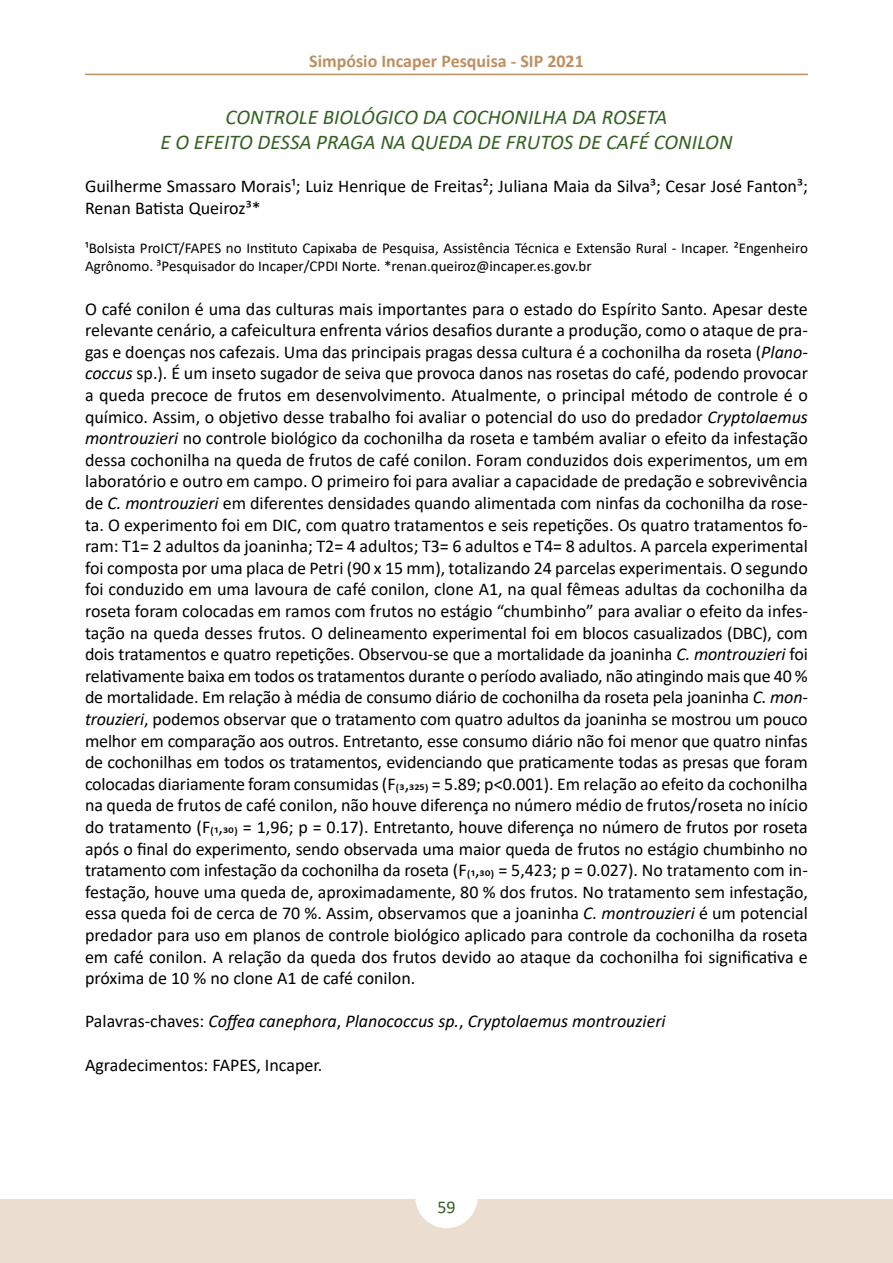
<style>
.page{position:relative;width:893px;height:1263px;background:#fff}
.page>*{position:absolute;margin:0;border:0;box-sizing:border-box;transform-origin:0 0}
.t1{font:italic 21px/25.2px "Calibri";color:#336122;text-align:center}
.t2{font:18px/21.6px "Calibri";color:#000}
.t3{font:italic 18px "Calibri";color:#000}
.t4{font:700 18px "Calibri";color:#be9060}
.t5{font:18px "Calibri";color:#336122}
.t6{font:15px/18px "Calibri";color:#000}
.s1{font-style:italic}
.s2{font-style:normal}
</style>
<div class="page">
<div style="left:0;top:1199px;width:893px;height:64px;background:#ebddcf"></div>
<div style="left:415px;top:1166px;width:63px;height:62px;background:#fff;border-radius:50%"></div>
<hr style="left:85px;top:74px;width:723px;height:1px;background:#be9060">
<p class="t4" style="left:309px;top:48px;width:276px">Simpósio Incaper Pesquisa - SIP 2021</p>
<p class="t1" style="left:160px;top:103px;width:574px">CONTROLE BIOLÓGICO DA COCHONILHA DA ROSETA<br>E O EFEITO DESSA PRAGA NA QUEDA DE FRUTOS DE CAFÉ CONILON</p>
<p class="t2" style="left:85px;top:175px;width:724px">Guilherme Smassaro Morais¹; Luiz Henrique de Freitas²; Juliana Maia da Silva³; Cesar José Fanton³;<br>Renan Batista Queiroz³*</p>
<p class="t6" style="left:85px;top:239px;width:724px">¹Bolsista ProICT/FAPES no Instituto Capixaba de Pesquisa, Assistência Técnica e Extensão Rural - Incaper. ²Engenheiro<br>Agrônomo. ³Pesquisador do Incaper/CPDI Norte. *renan.queiroz@incaper.es.gov.br</p>
<p class="t2" style="left:85px;top:297px;width:724px;text-align:justify">O café conilon é uma das culturas mais importantes para o estado do Espírito Santo. Apesar deste relevante cenário, a cafeicultura enfrenta vários desafios durante a produção, como o ataque de pra&shy;gas e doenças nos cafezais. Uma das principais pragas dessa cultura é a cochonilha da roseta (<span class="s1">Plano&shy;coccus</span> sp.). É um inseto sugador de seiva que provoca danos nas rosetas do café, podendo provocar a queda precoce de frutos em desenvolvimento. Atualmente, o principal método de controle é o químico. Assim, o objetivo desse trabalho foi avaliar o potencial do uso do predador <span class="s1">Cryptolaemus montrouzieri</span> no controle biológico da cochonilha da roseta e também avaliar o efeito da infestação dessa cochonilha na queda de frutos de café conilon. Foram conduzidos dois experimentos, um em laboratório e outro em campo. O primeiro foi para avaliar a capacidade de predação e sobrevivência de <span class="s1">C. montrouzieri</span> em diferentes densidades quando alimentada com ninfas da cochonilha da rose&shy;ta. O experimento foi em DIC, com quatro tratamentos e seis repetições. Os quatro tratamentos fo&shy;ram: T1= 2 adultos da joaninha; T2= 4 adultos; T3= 6 adultos e T4= 8 adultos. A parcela experimental foi composta por uma placa de Petri (90 x 15 mm), totalizando 24 parcelas experimentais. O segundo foi conduzido em uma lavoura de café conilon, clone A1, na qual fêmeas adultas da cochonilha da roseta foram colocadas em ramos com frutos no estágio “chumbinho” para avaliar o efeito da infes&shy;tação na queda desses frutos. O delineamento experimental foi em blocos casualizados (DBC), com dois tratamentos e quatro repetições. Observou-se que a mortalidade da joaninha <span class="s1">C. montrouzieri</span> foi relativamente baixa em todos os tratamentos durante o período avaliado, não atingindo mais que 40 % de mortalidade. Em relação à média de consumo diário de cochonilha da roseta pela joaninha <span class="s1">C. mon&shy;trouzieri</span>, podemos observar que o tratamento com quatro adultos da joaninha se mostrou um pouco melhor em comparação aos outros. Entretanto, esse consumo diário não foi menor que quatro ninfas de cochonilhas em todos os tratamentos, evidenciando que praticamente todas as presas que foram colocadas diariamente foram consumidas (F₍3,325₎ = 5.89; p&lt;0.001). Em relação ao efeito da cochonilha na queda de frutos de café conilon, não houve diferença no número médio de frutos/roseta no início do tratamento (F₍1,30₎ = 1,96; p = 0.17). Entretanto, houve diferença no número de frutos por roseta após o final do experimento, sendo observada uma maior queda de frutos no estágio chumbinho no tratamento com infestação da cochonilha da roseta (F₍1,30₎ = 5,423; p = 0.027). No tratamento com in&shy;festação, houve uma queda de, aproximadamente, 80 % dos frutos. No tratamento sem infestação, essa queda foi de cerca de 70 %. Assim, observamos que a joaninha <span class="s1">C. montrouzieri</span> é um potencial predador para uso em planos de controle biológico aplicado para controle da cochonilha da roseta em café conilon. A relação da queda dos frutos devido ao ataque da cochonilha foi significativa e próxima de 10 % no clone A1 de café conilon.</p>
<p class="t3" style="left:85px;top:1009px;width:582px"><span class="s2">Palavras-chaves:</span> Coffea canephora<span class="s2">,</span> Planococcus sp.<span class="s2">,</span> Cryptolaemus montrouzieri</p>
<p class="t2" style="left:85px;top:1053px;width:239px">Agradecimentos: FAPES, Incaper.</p>
<p class="t5" style="left:437px;top:1194px;width:20px">59</p>
</div>
